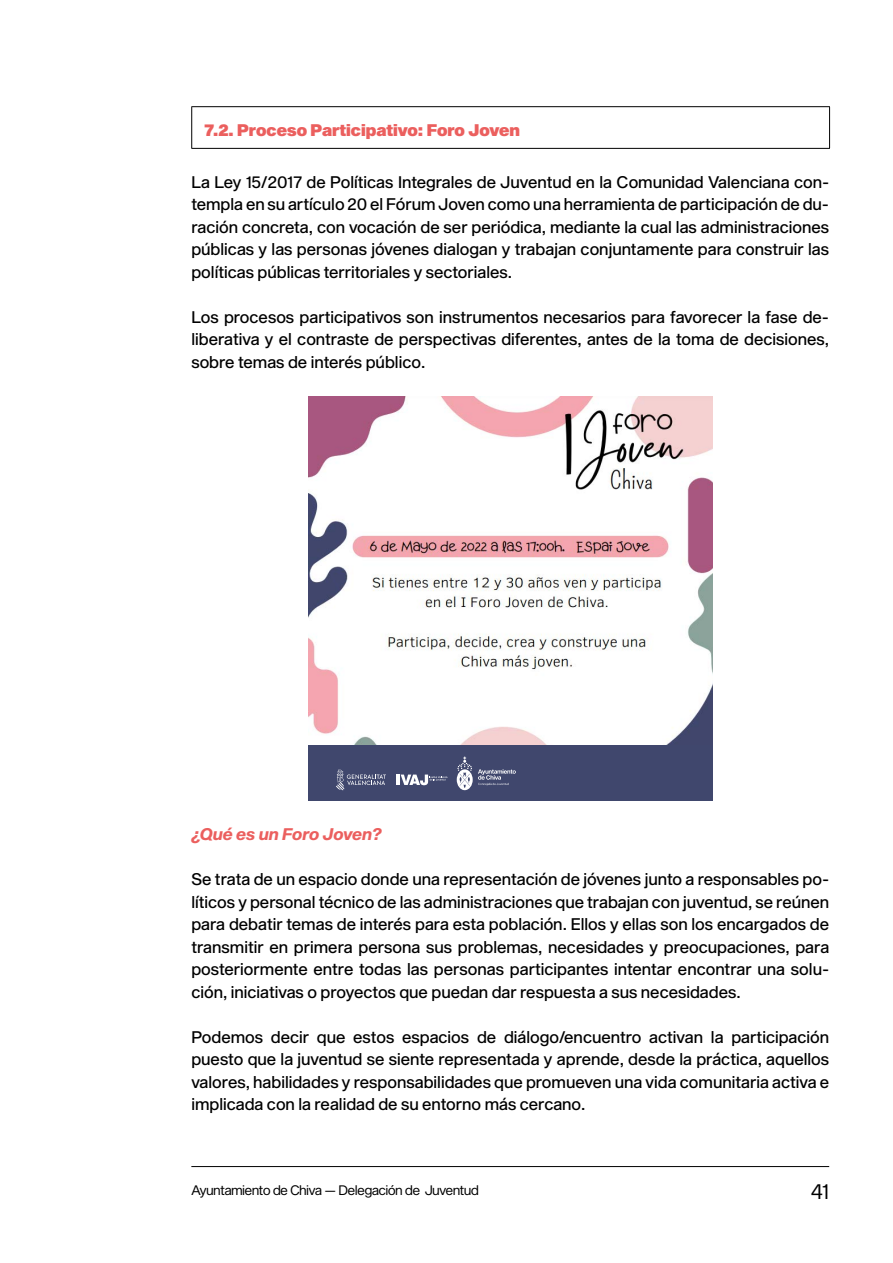
<style>
.page{position:relative;width:893px;height:1263px;background:#fff}
.page>*{position:absolute;margin:0;border:0;box-sizing:border-box;transform-origin:0 0}
.t1{font:21px "Sequel Sans Book Display";color:#000}
.t2{font:16.5px/22.5px "Sequel Sans Roman Headline";color:#000;text-align:justify}
.t3{font:16.5px "Sequel Sans Black Headline";color:#eb5f5e}
.t4{font:16.5px "Sequel Sans Bold Oblique Headline";color:#eb5f5e}
.t5{font:13.5px "Sequel Sans Book Display";color:#000}
</style>
<div class="page">
<hr style="left:191px;top:1166px;width:638px;height:1px;background:#000">
<hr style="left:191px;top:106px;width:639px;height:1px;background:#000">
<hr style="left:191px;top:107px;width:1px;height:41px;background:#000">
<hr style="left:829px;top:107px;width:1px;height:41px;background:#000">
<hr style="left:191px;top:148px;width:639px;height:1px;background:#000">
<img style="left:308px;top:396px;width:404px;height:349px">
<div style="left:308px;top:745px;width:404px;height:56px;background:#40476d"></div>
<div style="left:457px;top:769px;width:16px;height:21px;background:#fff;border-radius:50%"></div>
<svg style="left:457px;top:757px;width:15px;height:31px"></svg>
<svg style="left:478px;top:769px;width:38px;height:16px"></svg>
<svg style="left:336px;top:769px;width:50px;height:21px"></svg>
<hr style="left:396px;top:774px;width:4px;height:11px;background:#fff">
<svg style="left:401px;top:774px;width:46px;height:11px"></svg>
<p class="t3" style="left:204px;top:118px;width:317px">7.2. Proceso Participativo: Foro Joven</p>
<p class="t2" style="left:191px;top:171px;width:639px">La Ley 15/2017 de Políticas Integrales de Juventud en la Comunidad Valenciana con&shy;templa en su artículo 20 el Fórum Joven como una herramienta de participación de du&shy;ración concreta, con vocación de ser periódica, mediante la cual las administraciones públicas y las personas jóvenes dialogan y trabajan conjuntamente para construir las políticas públicas territoriales y sectoriales.</p>
<p class="t2" style="left:191px;top:306px;width:639px">Los procesos participativos son instrumentos necesarios para favorecer la fase de&shy;liberativa y el contraste de perspectivas diferentes, antes de la toma de decisiones, sobre temas de interés público.</p>
<p class="t4" style="left:191px;top:823px;width:192px">¿Qué es un Foro Joven?</p>
<p class="t2" style="left:191px;top:869px;width:639px">Se trata de un espacio donde una representación de jóvenes junto a responsables po&shy;líticos y personal técnico de las administraciones que trabajan con juventud, se reúnen para debatir temas de interés para esta población. Ellos y ellas son los encargados de transmitir en primera persona sus problemas, necesidades y preocupaciones, para posteriormente entre todas las personas participantes intentar encontrar una solu&shy;ción, iniciativas o proyectos que puedan dar respuesta a sus necesidades.</p>
<p class="t2" style="left:191px;top:1026px;width:639px">Podemos decir que estos espacios de diálogo/encuentro activan la participación puesto que la juventud se siente representada y aprende, desde la práctica, aquellos valores, habilidades y responsabilidades que promueven una vida comunitaria activa e implicada con la realidad de su entorno más cercano.</p>
<p class="t5" style="left:191px;top:1181px;width:289px">Ayuntamiento de Chiva — Delegación de Juventud</p>
<p class="t1" style="left:811px;top:1176px;width:20px">41</p>
</div>
